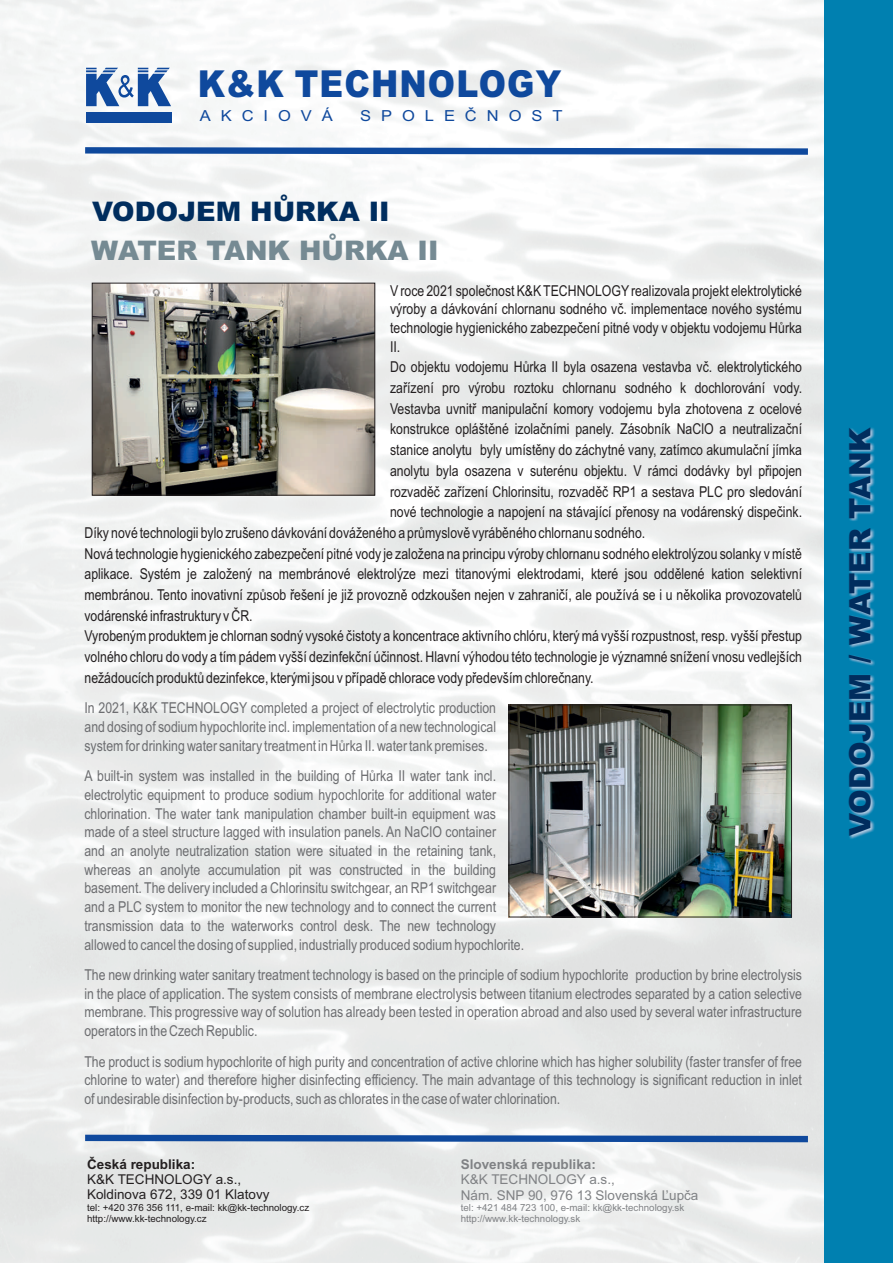
<style>
.page{position:relative;width:893px;height:1263px;background:#fff}
.page>*{position:absolute;margin:0;border:0;box-sizing:border-box;transform-origin:0 0}
.t1{font:900 37.2px "Arial";letter-spacing:.035em;color:#0f499d;scale:.88 1}
.t2{font:900 29.55px "Arial";color:#002d5e}
.t3{font:900 27px "Arial";color:#758a93}
.t4{font:900 27px "Arial";color:#002d5e}
.t5{font:15.15px "Arial";letter-spacing:.605em;color:#0f499d;scale:1.09 1}
.t6{font:15px/18.8px "Arial Narrow";color:#6c6d70;text-align:justify}
.t7{font:15px/18.8px "Arial Narrow";color:#231f20;text-align:justify}
.t8{font:13.5px/15.1px "Arial";color:#808285}
.t9{font:13.5px/15.1px "Arial";color:#231f20}
.t10{font:700 13.5px "Arial";color:#808285}
.t11{font:700 13.5px "Arial";color:#231f20}
.t12{font:9.75px/10.9px "Arial";color:#231f20}
.t13{font:9.75px/10.9px "Arial";color:#808285}
</style>
<div class="page">
<img style="left:0;top:0;width:825px;height:1263px">
<div style="left:825px;top:0;width:68px;height:1263px;background:#0080b0"></div>
<svg style="left:79px;top:1131px;width:735px;height:14px;background:#87a2c7"></svg>
<svg style="left:79px;top:144px;width:735px;height:14px"></svg>
<img style="left:849px;top:428px;width:26px;height:411px">
<div style="left:86px;top:113px;width:85px;height:10px;background:#0f499d"></div>
<svg style="left:86px;top:68px;width:85px;height:38px"></svg>
<img style="left:94px;top:285px;width:279px;height:208px">
<div style="left:92px;top:283px;width:283px;height:212px;border:1px solid #231f20"></div>
<img style="left:511px;top:707px;width:279px;height:208px">
<div style="left:509px;top:705px;width:283px;height:212px;border:1px solid #231f20"></div>
<h1 class="t1" style="left:198px;top:71px;width:415px">K&amp;K TECHNOLOGY</h1>
<p class="t5" style="left:200px;top:110px;width:124px">AKCIOVÁ</p>
<p class="t5" style="left:360px;top:110px;width:187px">SPOLEČNOST</p>
<h3 class="t4" style="left:92px;top:202px;width:299px">VODOJEM HŮRKA II</h3>
<h3 class="t3" style="left:91px;top:241px;width:349px">WATER TANK HŮRKA II</h3>
<p class="t7" style="left:390px;top:282px;width:413px">V roce 2021 společnost K&amp;K TECHNOLOGYrealizovala projekt elektrolytické výroby a dávkování chlornanu sodného vč. implementace nového systému technologie hygienického zabezpečení pitné vody v objektu vodojemu Hůrka II.</p>
<p class="t7" style="left:390px;top:359px;width:413px">Do objektu vodojemu Hůrka II byla osazena vestavba vč. elektrolytického</p>
<p class="t7" style="left:390px;top:380px;width:413px">zařízení pro výrobu roztoku chlornanu sodného k dochlorování vody.</p>
<p class="t7" style="left:390px;top:400px;width:413px">Vestavba uvnitř manipulační komory vodojemu byla zhotovena z ocelové</p>
<p class="t7" style="left:390px;top:421px;width:413px">konstrukce opláštěné izolačními panely. Zásobník NaClO a neutralizační</p>
<p class="t7" style="left:390px;top:442px;width:413px">stanice anolytu byly umístěny do záchytné vany, zatímco akumulační jímka</p>
<p class="t7" style="left:390px;top:462px;width:413px">anolytu byla osazena v suterénu objektu. V rámci dodávky byl připojen</p>
<p class="t7" style="left:390px;top:483px;width:413px">rozvaděč zařízení Chlorinsitu, rozvaděč RP1 a sestava PLC pro sledování</p>
<p class="t7" style="left:390px;top:504px;width:413px">nové technologie a napojení na stávající přenosy na vodárenský dispečink.</p>
<p class="t7" style="left:85px;top:525px;width:562px">Díky nové technologii bylo zrušeno dávkování dováženého a průmyslově vyráběného chlornanu sodného.</p>
<p class="t7" style="left:85px;top:545px;width:719px">Nová technologie hygienického zabezpečení pitné vody je založena na principu výroby chlornanu sodného elektrolýzou solanky v místě</p>
<p class="t7" style="left:85px;top:566px;width:719px">aplikace. Systém je založený na membránové elektrolýze mezi titanovými elektrodami, které jsou oddělené kation selektivní</p>
<p class="t7" style="left:85px;top:587px;width:719px">membránou. Tento inovativní způsob řešení je již provozně odzkoušen nejen v zahraničí, ale používá se i u několika provozovatelů</p>
<p class="t7" style="left:84px;top:607px;width:170px">vodárenské infrastruktury v ČR.</p>
<p class="t7" style="left:84px;top:628px;width:719px">Vyrobeným produktem je chlornan sodný vysoké čistoty a koncentrace aktivního chlóru, který má vyšší rozpustnost, resp. vyšší přestup</p>
<p class="t7" style="left:84px;top:649px;width:719px">volného chloru do vody a tím pádem vyšší dezinfekční účinnost. Hlavní výhodou této technologie je významné snížení vnosu vedlejších</p>
<p class="t7" style="left:84px;top:669px;width:511px">nežádoucích produktů dezinfekce, kterými jsou v případě chlorace vody především chlorečnany.</p>
<p class="t6" style="left:84px;top:700px;width:413px">In 2021, K&amp;K TECHNOLOGY completed a project of electrolytic production and dosing of sodium hypochlorite incl. implementation of a new technological system for drinking water sanitary treatment in Hůrka II. water tank premises.</p>
<p class="t6" style="left:84px;top:768px;width:441px;text-align:left">A built-in system was installed in the building of Hůrka II water tank incl. electrolytic equipment to produce sodium hypochlorite for additional water chlorination. The water tank manipulation chamber built-in equipment was made of a steel structure lagged with insulation panels. An NaCIO container<br>and an anolyte neutralization station were situated in the retaining tank, whereas an anolyte accumulation pit was constructed in the building basement. The delivery included a Chlorinsitu switchgear, an RP1 switchgear<br>and a PLC system to monitor the new technology and to connect the current transmission data to the waterworks control desk. The new technology allowed to cancel the dosing of supplied, industrially produced sodium hypochlorite.</p>
<p class="t6" style="left:84px;top:967px;width:719px">The new drinking water sanitary treatment technology is based on the principle of sodium hypochlorite production by brine electrolysis in the place of application. The system consists of membrane electrolysis between titanium electrodes separated by a cation selective membrane. This progressive way of solution has already been tested in operation abroad and also used by several water infrastructure operators in the Czech Republic.</p>
<p class="t6" style="left:84px;top:1053px;width:719px">The product is sodium hypochlorite of high purity and concentration of active chlorine which has higher solubility (faster transfer of free chlorine to water) and therefore higher disinfecting efficiency. The main advantage of this technology is significant reduction in inlet of undesirable disinfection by-products, such as chlorates in the case of water chlorination.</p>
<p class="t11" style="left:87px;top:1159px;width:110px">Česká republika:</p>
<p class="t9" style="left:87px;top:1173px;width:184px">K&amp;K TECHNOLOGY a.s.,<br>Koldinova 672, 339 01 Klatovy</p>
<p class="t12" style="left:87px;top:1203px;width:224px">tel: +420 376 356 111, e-mail: kk@kk-technology.cz http://www.kk-technology.cz</p>
<p class="t10" style="left:461px;top:1159px;width:137px">Slovenská republika:</p>
<p class="t8" style="left:461px;top:1173px;width:239px">K&amp;K TECHNOLOGY a.s.,<br>Nám. SNP 90, 976 13 Slovenská Ľupča</p>
<p class="t13" style="left:461px;top:1203px;width:225px">tel: +421 484 723 100, e-mail: kk@kk-technology.sk http://www.kk-technology.sk</p>
<h2 class="t2" style="left:849px;top:836px;width:411px;rotate:-90deg">VODOJEM / WATER TANK</h2>
</div>
